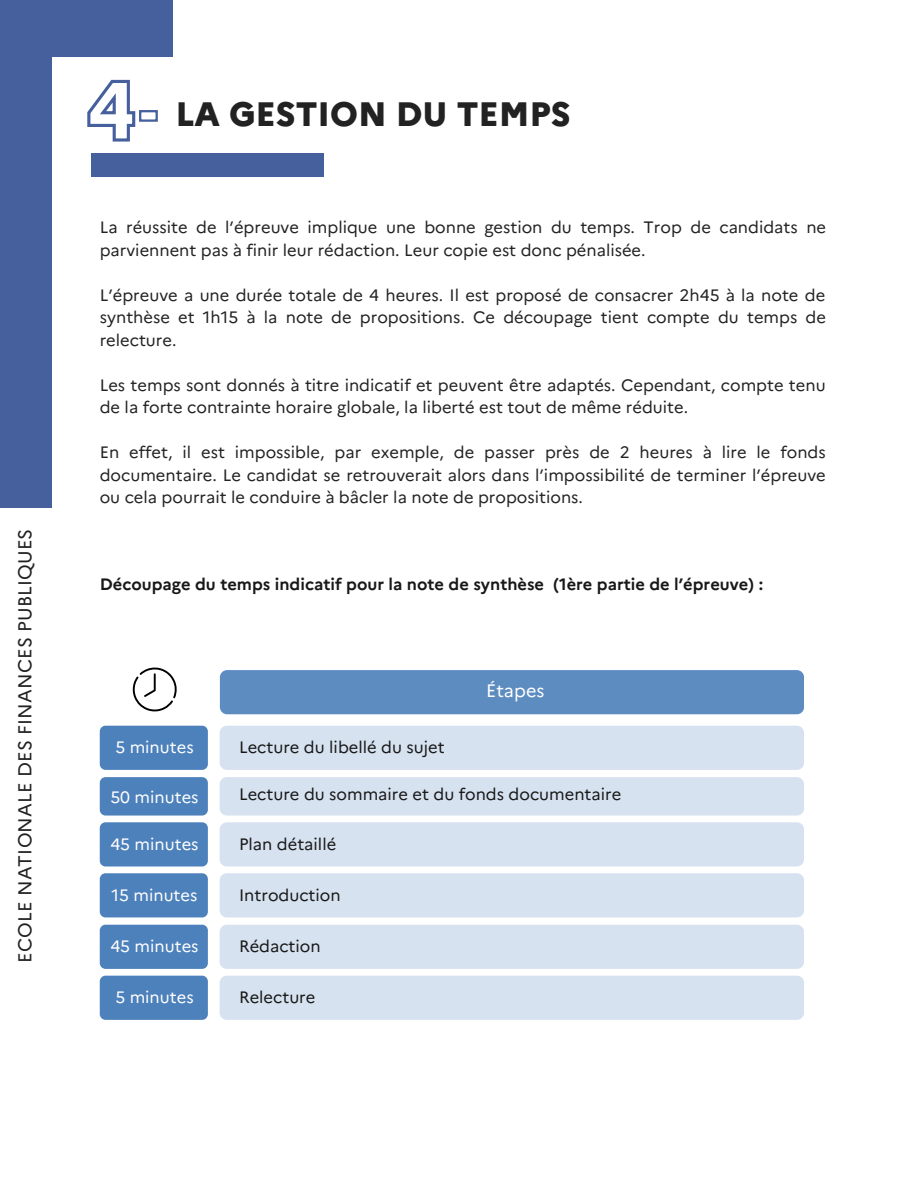
<style>
.page{position:relative;width:918px;height:1188px;background:#fff}
.page>*{position:absolute;margin:0;border:0;box-sizing:border-box;transform-origin:0 0}
.t1{font:800 33.9px "Marianne";color:#222}
.t2{font:18.75px "Marianne";letter-spacing:.01em;color:#222}
.t3{font:18px "Marianne";color:#fff}
.t4{font:16.5px/22.5px "Marianne";color:#222}
.t5{font:16.5px "Marianne";color:#181818}
.t6{font:700 16.5px "Marianne";color:#181818}
.t7{font:16.5px "Marianne";color:#fff}
</style>
<div class="page">
<div style="left:92px;top:153px;width:232px;height:24px;background:#465f9d"></div>
<svg style="left:112px;top:136px;width:18px;height:6px"></svg>
<div style="left:220px;top:726px;width:584px;height:44px;background:#d6e2ef;border-radius:7px"></div>
<div style="left:220px;top:873px;width:584px;height:44px;background:#d6e2ef;border-radius:7px"></div>
<div style="left:220px;top:777px;width:584px;height:39px;background:#d6e2ef;border-radius:7px"></div>
<div style="left:220px;top:925px;width:584px;height:44px;background:#d6e2ef;border-radius:7px"></div>
<div style="left:220px;top:822px;width:584px;height:45px;background:#d6e2ef;border-radius:7px"></div>
<div style="left:220px;top:976px;width:584px;height:44px;background:#d6e2ef;border-radius:7px"></div>
<div style="left:100px;top:726px;width:108px;height:44px;background:#4d81bb;border-radius:6px"></div>
<div style="left:100px;top:873px;width:108px;height:44px;background:#4d81bb;border-radius:6px"></div>
<div style="left:100px;top:777px;width:108px;height:39px;background:#4d81bb;border-radius:6px"></div>
<div style="left:100px;top:925px;width:108px;height:44px;background:#4d81bb;border-radius:6px"></div>
<div style="left:100px;top:822px;width:108px;height:45px;background:#4d81bb;border-radius:6px"></div>
<div style="left:100px;top:976px;width:108px;height:44px;background:#4d81bb;border-radius:6px"></div>
<div style="left:220px;top:670px;width:584px;height:44px;background:#5d8cc1;border-radius:7px"></div>
<svg style="left:133px;top:668px;width:44px;height:43px"></svg>
<div style="left:0;top:0;width:60px;height:507px;background:#465f9d"></div>
<svg style="left:52px;top:0;width:121px;height:136px"></svg>
<p class="t2" style="left:13px;top:963px;width:436px;rotate:-90deg">ECOLE NATIONALE DES FINANCES PUBLIQUES</p>
<p class="t1" style="left:176px;top:93px;width:397px">LA GESTION DU TEMPS</p>
<p class="t4" style="left:100px;top:216px;width:728px">La réussite de l’épreuve implique une bonne gestion du temps. Trop de candidats ne parviennent pas à finir leur rédaction. Leur copie est donc pénalisée.</p>
<p class="t4" style="left:100px;top:284px;width:728px;text-align:justify">L’épreuve a une durée totale de 4 heures. Il est proposé de consacrer 2h45 à la note de synthèse et 1h15 à la note de propositions. Ce découpage tient compte du temps de relecture.</p>
<p class="t4" style="left:100px;top:374px;width:727px">Les temps sont donnés à titre indicatif et peuvent être adaptés. Cependant, compte tenu de la forte contrainte horaire globale, la liberté est tout de même réduite.</p>
<p class="t4" style="left:100px;top:441px;width:728px;text-align:justify">En effet, il est impossible, par exemple, de passer près de 2 heures à lire le fonds documentaire. Le candidat se retrouverait alors dans l’impossibilité de terminer l’épreuve ou cela pourrait le conduire à bâcler la note de propositions.</p>
<p class="t6" style="left:100px;top:575px;width:665px">Découpage du temps indicatif pour la note de synthèse (1ère partie de l’épreuve) :</p>
<p class="t3" style="left:486px;top:679px;width:60px">Étapes</p>
<p class="t7" style="left:115px;top:737px;width:80px">5 minutes</p>
<p class="t5" style="left:239px;top:737px;width:207px">Lecture du libellé du sujet</p>
<p class="t7" style="left:110px;top:788px;width:90px">50 minutes</p>
<p class="t5" style="left:239px;top:784px;width:384px">Lecture du sommaire et du fonds documentaire</p>
<p class="t7" style="left:110px;top:834px;width:90px">45 minutes</p>
<p class="t5" style="left:239px;top:834px;width:99px">Plan détaillé</p>
<p class="t7" style="left:112px;top:885px;width:87px">15 minutes</p>
<p class="t5" style="left:239px;top:885px;width:103px">Introduction</p>
<p class="t7" style="left:110px;top:936px;width:90px">45 minutes</p>
<p class="t5" style="left:239px;top:936px;width:83px">Rédaction</p>
<p class="t7" style="left:115px;top:987px;width:80px">5 minutes</p>
<p class="t5" style="left:239px;top:987px;width:78px">Relecture</p>
</div>
